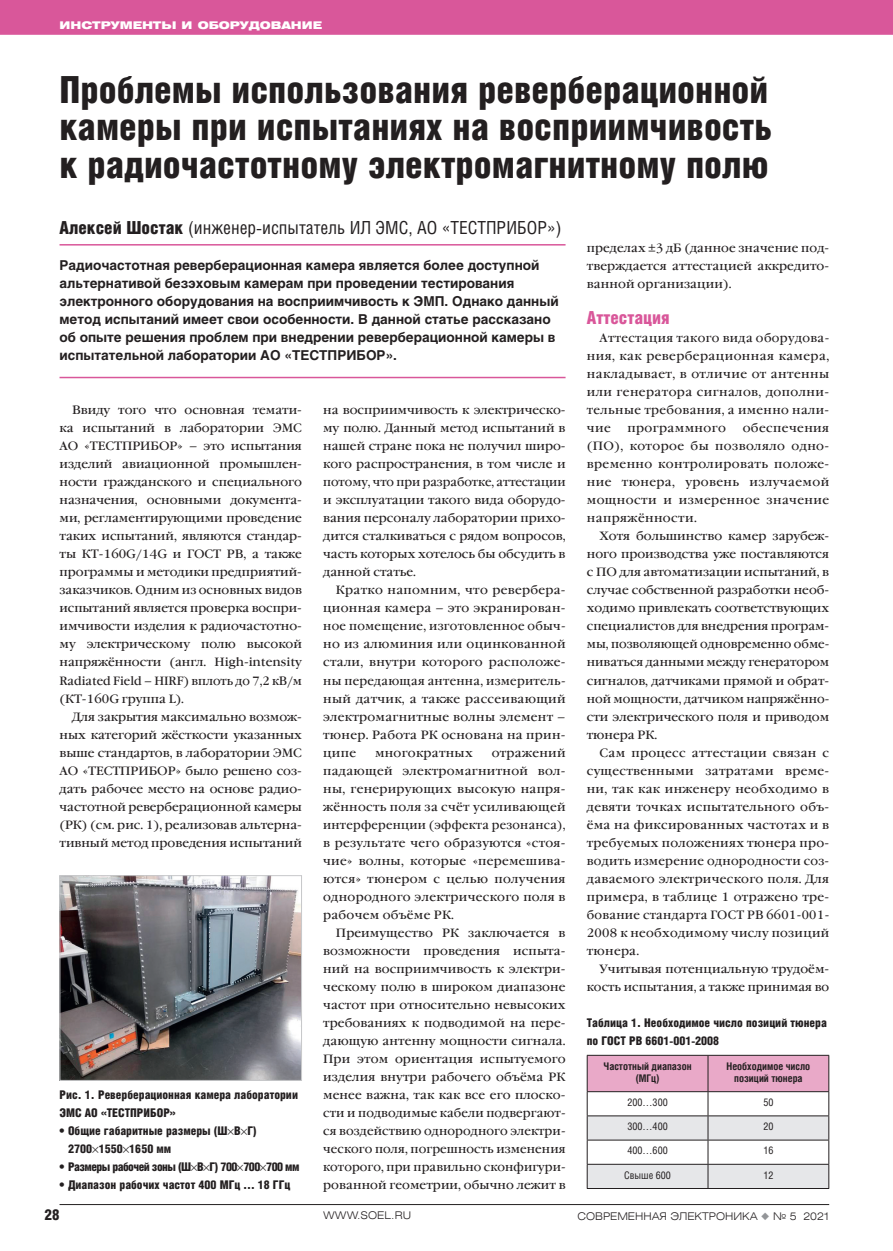
<style>
.page{position:relative;width:893px;height:1251px;background:#fff}
.page>*{position:absolute;margin:0;border:0;box-sizing:border-box;transform-origin:0 0}
.СТАТЬЯ_Название{font:37.5px/37.5px "Helios Cond Black C";color:#231f20;text-align:justify}
.СТАТЬЯ_Автор{font:18px "Helios Cond C";color:#231f20}
.СТАТЬЯ_Заголовок_1{font:18px "Helios Cond Black C";color:#d9579a}
.t1{font:15px "Helios Cond Black C";color:#231f20}
.СТАТЬЯ_Аннотация{font:700 13.5px/18px "Helios C";color:#231f20}
.СТАТЬЯ_Основной_текс{font:12px/18px "Garamond Book C";letter-spacing:.01em;color:#231f20;text-align:justify}
.СТАТЬЯ_Таблица_Назва{font:12px/18px "Helios Cond Black C";color:#231f20}
.СТАТЬЯ_Подрис_подпис{font:12px/18px "Helios Cond Black C";color:#231f20}
.СТАТЬЯ_Таблица_Назва-2{font:12px "Helios Cond Black C";letter-spacing:-.045em;color:#231f20}
.СТАТЬЯ_Основной_текс-2{font:12px "Garamond Book C";letter-spacing:.035em;color:#231f20}
.ТАБЛИЦА_центр{font:700 10.5px/12px "Helios Cond C";color:#231f20;text-align:center}
.t2{font:10.5px "Helios Ext Light C";color:#231f20}
.ТАБЛИЦА_центр-2{font:10.5px "Helios Cond C";color:#231f20}
.t3{font:10.5px "Helios Ext Black C";color:#fff}
.s1{font-family:"Helios Cond Black C"}
.s2{color:#939598}
</style>
<div class="page">
<div style="left:0;top:0;width:893px;height:35px;background:#d9579a"></div>
<hr style="left:60px;top:1203px;width:769px;height:1px;background:#231f20">
<hr style="left:60px;top:377px;width:506px;height:1px;background:#d9579a">
<hr style="left:60px;top:244px;width:506px;height:1px;background:#d9579a">
<img style="left:62px;top:877px;width:238px;height:201px">
<div style="left:60px;top:875px;width:242px;height:205px;border:1px solid #c7c8ca"></div>
<hr style="left:587px;top:1054px;width:121px;height:1px;background:#231f20">
<hr style="left:708px;top:1054px;width:121px;height:1px;background:#231f20">
<svg style="left:587px;top:1055px;width:242px;height:132px"></svg>
<hr style="left:587px;top:1187px;width:121px;height:1px;background:#231f20">
<hr style="left:708px;top:1187px;width:121px;height:1px;background:#231f20">
<p class="t3" style="left:60px;top:19px;width:264px">ИНСТРУМЕНТЫ И ОБОРУДОВАНИЕ</p>
<p class="СТАТЬЯ_Название" style="left:60px;top:70px;width:714px">Проблемы использования реверберационной камеры при испытаниях на восприимчивость к радиочастотному электромагнитному полю</p>
<p class="СТАТЬЯ_Автор" style="left:60px;top:217px;width:504px"><span class="s1">Алексей Шостак</span> (инженер-испытатель ИЛ ЭМС, АО «ТЕСТПРИБОР»)</p>
<p class="СТАТЬЯ_Аннотация" style="left:60px;top:256px;width:501px">Радиочастотная реверберационная камера является более доступной альтернативой безэховым камерам при проведении тестирования электронного оборудования на восприимчивость к ЭМП. Однако данный метод испытаний имеет свои особенности. В данной статье рассказано об опыте решения проблем при внедрении реверберационной камеры в испытательной лаборатории АО «ТЕСТПРИБОР».</p>
<p class="СТАТЬЯ_Основной_текс" style="left:60px;top:401px;width:244px;text-indent:13px">Ввиду того что основная темати&shy;ка испытаний в лаборатории ЭМС АО «ТЕСТПРИБОР» – это испытания изделий авиационной промышлен&shy;ности гражданского и специального назначения, основными документа&shy;ми, регламентирующими проведение таких испытаний, являются стандар&shy;ты КТ-160G/14G и ГОСТ РВ, а также программы и методики предприятий&shy;заказчиков. Одним из основных видов испытаний является проверка воспри&shy;имчивости изделия к радиочастотно&shy;му электрическому полю высокой напряжённости (англ. High-intensity Radiated Field – HIRF) вплоть до 7,2 кВ/м (КТ-160G группа L).</p>
<p class="СТАТЬЯ_Основной_текс" style="left:60px;top:707px;width:244px;text-indent:13px">Для закрытия максимально возмож&shy;ных категорий жёсткости указанных выше стандартов, в лаборатории ЭМС АО «ТЕСТПРИБОР» было решено соз&shy;дать рабочее место на основе радио&shy;частотной реверберационной камеры (РК) (см. рис. 1), реализовав альтерна&shy;тивный метод проведения испытаний</p>
<p class="СТАТЬЯ_Подрис_подпис" style="left:60px;top:1085px;width:240px">Рис. 1. Реверберационная камера лаборатории<br>ЭМС АО «ТЕСТПРИБОР»</p>
<p class="СТАТЬЯ_Таблица_Назва" style="left:68px;top:1121px;width:190px;text-indent:-9px">• Общие габаритные размеры (Ш В Г)<br>2700 1550 1650 мм</p>
<p class="СТАТЬЯ_Таблица_Назва-2" style="left:60px;top:1159px;width:241px">• Размеры рабочей зоны (Ш В Г) 700 700 700 мм</p>
<p class="СТАТЬЯ_Таблица_Назва" style="left:60px;top:1175px;width:232px">• Диапазон рабочих частот 400 МГц … 18 ГГц</p>
<p class="СТАТЬЯ_Основной_текс" style="left:323px;top:401px;width:244px">на восприимчивость к электрическо&shy;му полю. Данный метод испытаний в нашей стране пока не получил широ&shy;кого распространения, в том числе и потому, что при разработке, аттестации и эксплуатации такого вида оборудо&shy;вания персоналу лаборатории прихо&shy;дится сталкиваться с рядом вопросов, часть которых хотелось бы обсудить в данной статье.</p>
<p class="СТАТЬЯ_Основной_текс" style="left:323px;top:581px;width:244px;text-indent:13px">Кратко напомним, что ревербера&shy;ционная камера – это экранирован&shy;ное помещение, изготовленное обыч&shy;но из алюминия или оцинкованной стали, внутри которого расположе&shy;ны передающая антенна, измеритель&shy;ный датчик, а также рассеивающий электромагнитные волны элемент – тюнер. Работа РК основана на прин&shy;ципе</p>
<p class="СТАТЬЯ_Основной_текс" style="left:323px;top:743px;width:244px;text-indent:168px">отражений падающей электромагнитной вол&shy;ны, генерирующих высокую напря&shy;жённость поля за счёт усиливающей интерференции (эффекта резонанса), в результате чего образуются «стоя&shy;чие» волны, которые «перемешива&shy;ются» тюнером с целью получения однородного электрического поля в рабочем объёме РК.</p>
<p class="СТАТЬЯ_Основной_текс" style="left:323px;top:923px;width:244px;text-indent:13px">Преимущество РК заключается в возможности проведения испыта&shy;ний на восприимчивость к электри&shy;ческому полю в широком диапазоне частот при относительно невысоких требованиях к подводимой на пере&shy;дающую антенну мощности сигнала.<br>При этом ориентация испытуемого изделия внутри рабочего объёма РК менее важна, так как все его плоско&shy;сти и подводимые кабели подвергают&shy;ся воздействию однородного электри&shy;ческого поля, погрешность изменения которого, при правильно сконфигури&shy;рованной геометрии, обычно лежит в</p>
<p class="СТАТЬЯ_Основной_текс" style="left:375px;top:743px;width:99px">многократных</p>
<p class="СТАТЬЯ_Основной_текс" style="left:587px;top:239px;width:244px">пределах ±3 дБ (данное значение под&shy;тверждается аттестацией аккредито&shy;ванной организации).</p>
<p class="СТАТЬЯ_Заголовок_1" style="left:587px;top:307px;width:84px">Аттестация</p>
<p class="СТАТЬЯ_Основной_текс" style="left:587px;top:329px;width:244px;text-indent:13px">Аттестация такого вида оборудова&shy;ния, как реверберационная камера, накладывает, в отличие от антенны или генератора сигналов, дополни&shy;тельные требования, а именно нали&shy;чие</p>
<p class="СТАТЬЯ_Основной_текс" style="left:587px;top:419px;width:244px;text-indent:156px">обеспечения (ПО), которое бы позволяло одно&shy;временно контролировать положе&shy;ние тюнера, уровень излучаемой мощности и измеренное значение напряжённости.</p>
<p class="СТАТЬЯ_Основной_текс" style="left:587px;top:527px;width:244px;text-indent:13px">Хотя большинство камер зарубеж&shy;ного производства уже поставляются с ПО для автоматизации испытаний, в случае собственной разработки необ&shy;ходимо привлекать соответствующих специалистов для внедрения програм&shy;мы, позволяющей одновременно обме&shy;ниваться данными между генератором сигналов, датчиками прямой и обрат&shy;ной мощности, датчиком напряжённо&shy;сти электрического поля и приводом тюнера РК.</p>
<p class="СТАТЬЯ_Основной_текс" style="left:587px;top:743px;width:244px;text-indent:13px">Сам процесс аттестации связан с существенными затратами време&shy;ни, так как инженеру необходимо в девяти точках испытательного объ&shy;ёма на фиксированных частотах и в требуемых положениях тюнера про&shy;водить измерение однородности соз&shy;даваемого электрического поля. Для примера, в таблице 1 отражено тре&shy;бование стандарта ГОСТ РВ 6601-001- 2008 к необходимому числу позиций тюнера.</p>
<p class="СТАТЬЯ_Основной_текс" style="left:587px;top:959px;width:244px;text-align:right">Учитывая потенциальную трудоём&shy;кость испытания, а также принимая во</p>
<p class="СТАТЬЯ_Основной_текс-2" style="left:627px;top:421px;width:100px">программного</p>
<p class="СТАТЬЯ_Таблица_Назва" style="left:587px;top:1012px;width:242px">Таблица 1. Необходимое число позиций тюнера по ГОСТ РВ 6601-001-2008</p>
<p class="ТАБЛИЦА_центр" style="left:603px;top:1059px;width:90px">Частотный диапазон (МГц)</p>
<p class="ТАБЛИЦА_центр" style="left:726px;top:1059px;width:85px">Необходимое число позиций тюнера</p>
<p class="ТАБЛИЦА_центр-2" style="left:627px;top:1095px;width:42px">200…300</p>
<p class="ТАБЛИЦА_центр-2" style="left:763px;top:1095px;width:12px">50</p>
<p class="ТАБЛИЦА_центр-2" style="left:627px;top:1119px;width:42px">300…400</p>
<p class="ТАБЛИЦА_центр-2" style="left:763px;top:1119px;width:12px">20</p>
<p class="ТАБЛИЦА_центр-2" style="left:627px;top:1144px;width:42px">400…600</p>
<p class="ТАБЛИЦА_центр-2" style="left:763px;top:1144px;width:12px">16</p>
<p class="ТАБЛИЦА_центр-2" style="left:624px;top:1168px;width:48px">Свыше 600</p>
<p class="ТАБЛИЦА_центр-2" style="left:763px;top:1168px;width:12px">12</p>
<p class="t1" style="left:44px;top:1205px;width:17px">28</p>
<p class="t2" style="left:323px;top:1208px;width:89px">WWW.SOEL.RU</p>
<p class="t2" style="left:578px;top:1208px;width:253px">СОВРЕМЕННАЯ ЭЛЕКТРОНИКА <span class="s2">◆</span> № 5 2021</p>
</div>
